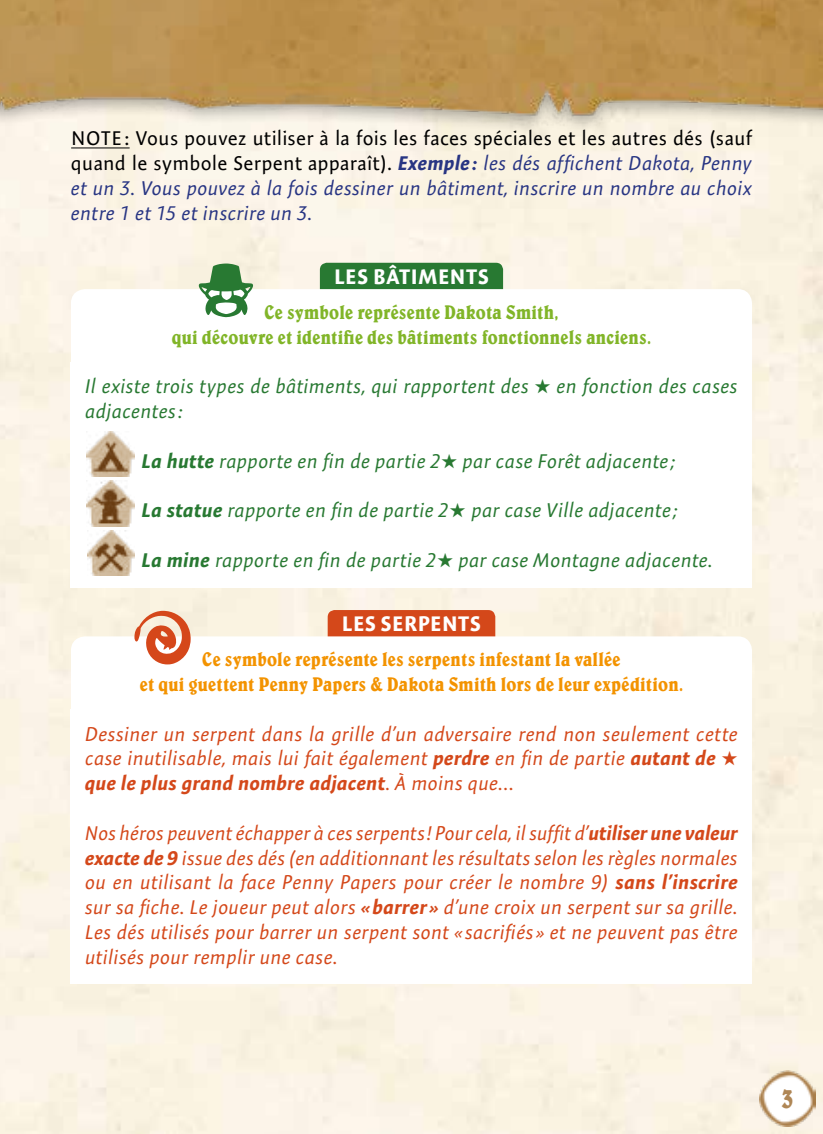
<style>
.page{position:relative;width:823px;height:1134px;background:#fff}
.page>*{position:absolute;margin:0;border:0;box-sizing:border-box;transform-origin:0 0}
.t1{font:condensed 30px "Belwe";color:#af8655}
.t2{font:700 21.25px "Expo Sans Pro";letter-spacing:.025em;color:#fff}
.t3{font:italic 20px/24.8px "Expo Sans Pro";letter-spacing:.01em;color:#d4481a;text-align:justify}
.t4{font:italic 20px/24.8px "Expo Sans Pro";letter-spacing:.01em;color:#287932}
.t5{font:italic 20px/24.8px "Expo Sans Pro";letter-spacing:.01em;color:#283583;text-align:justify}
.t6{font:condensed 20px/24.8px "Belwe";letter-spacing:.01em;color:#f39300;text-align:center}
.t7{font:condensed 20px/24.8px "Belwe";letter-spacing:.01em;color:#81b528;text-align:center}
.s1{font-style:normal;color:#000}
.s2{font-weight:700}
</style>
<div class="page">
<div style="left:0;top:134px;width:822px;height:1000px;background:#faf3e3"></div>
<img style="left:0;top:0;width:822px;height:133px">
<hr style="left:71px;top:147px;width:58px;height:1px;background:#000">
<div style="left:320px;top:263px;width:183px;height:26px;background:#287932"></div>
<svg style="left:71px;top:289px;width:680px;height:73px"></svg>
<div style="left:71px;top:362px;width:680px;height:76px;background:#fff"></div>
<div style="left:71px;top:436px;width:680px;height:52px;background:#fff"></div>
<div style="left:71px;top:486px;width:680px;height:52px;background:#fff"></div>
<div style="left:71px;top:535px;width:680px;height:52px;background:#fff"></div>
<div style="left:327px;top:610px;width:168px;height:26px;background:#d4481a"></div>
<svg style="left:71px;top:636px;width:680px;height:73px"></svg>
<div style="left:71px;top:709px;width:680px;height:101px;background:#fff"></div>
<div style="left:71px;top:808px;width:680px;height:175px;background:#fff"></div>
<img style="left:86px;top:431px;width:48px;height:46px">
<img style="left:86px;top:481px;width:48px;height:45px">
<img style="left:87px;top:530px;width:48px;height:46px">
<svg style="left:199px;top:263px;width:54px;height:54px"></svg>
<svg style="left:134px;top:611px;width:57px;height:53px"></svg>
<img style="left:759px;top:1070px;width:56px;height:57px">
<p class="t5" style="left:71px;top:126px;width:682px"><span class="s1">NOTE : Vous pouvez utiliser à la fois les faces spéciales et les autres dés (sauf quand le symbole Serpent apparaît).</span> <span class="s2">Exemple :</span> les dés affichent Dakota, Penny et un 3. Vous pouvez à la fois dessiner un bâtiment, inscrire un nombre au choix entre 1 et 15 et inscrire un 3.</p>
<p class="t2" style="left:334px;top:264px;width:156px">LES BÂTIMENTS</p>
<p class="t7" style="left:172px;top:299px;width:480px">Ce symbole représente Dakota Smith,<br>qui découvre et identifie des bâtiments fonctionnels anciens.</p>
<p class="t4" style="left:85px;top:374px;width:653px">Il existe trois types de bâtiments, qui rapportent des ★ en fonction des cases adjacentes:</p>
<p class="t4" style="left:142px;top:448px;width:535px"><span class="s2">La hutte</span> rapporte en fin de partie 2★ par case Forêt adjacente ;</p>
<p class="t4" style="left:142px;top:498px;width:537px"><span class="s2">La statue</span> rapporte en fin de partie 2★ par case Ville adjacente ;</p>
<p class="t4" style="left:142px;top:547px;width:572px"><span class="s2">La mine</span> rapporte en fin de partie 2★ par case Montagne adjacente.</p>
<p class="t2" style="left:342px;top:611px;width:140px">LES SERPENTS</p>
<p class="t6" style="left:140px;top:647px;width:544px">Ce symbole représente les serpents infestant la vallée<br>et qui guettent Penny Papers &amp; Dakota Smith lors de leur expédition.</p>
<p class="t3" style="left:85px;top:721px;width:654px">Dessiner un serpent dans la grille d’un adversaire rend non seulement cette case inutilisable, mais lui fait également <span class="s2">perdre</span> en fin de partie <span class="s2">autant de</span> ★ <span class="s2">que le plus grand nombre adjacent</span>. À moins que…</p>
<p class="t3" style="left:85px;top:820px;width:653px">Nos héros peuvent échapper à ces serpents! Pour cela, il suffit d’<span class="s2">utiliser une valeur exacte de 9</span> issue des dés (en additionnant les résultats selon les règles normales ou en utilisant la face Penny Papers pour créer le nombre 9) <span class="s2">sans l’inscrire </span>sur sa fiche. Le joueur peut alors <span class="s2">«barrer »</span> d’une croix un serpent sur sa grille.<br>Les dés utilisés pour barrer un serpent sont « sacrifiés » et ne peuvent pas être utilisés pour remplir une case.</p>
<h1 class="t1" style="left:781px;top:1080px;width:14px">3</h1>
</div>
